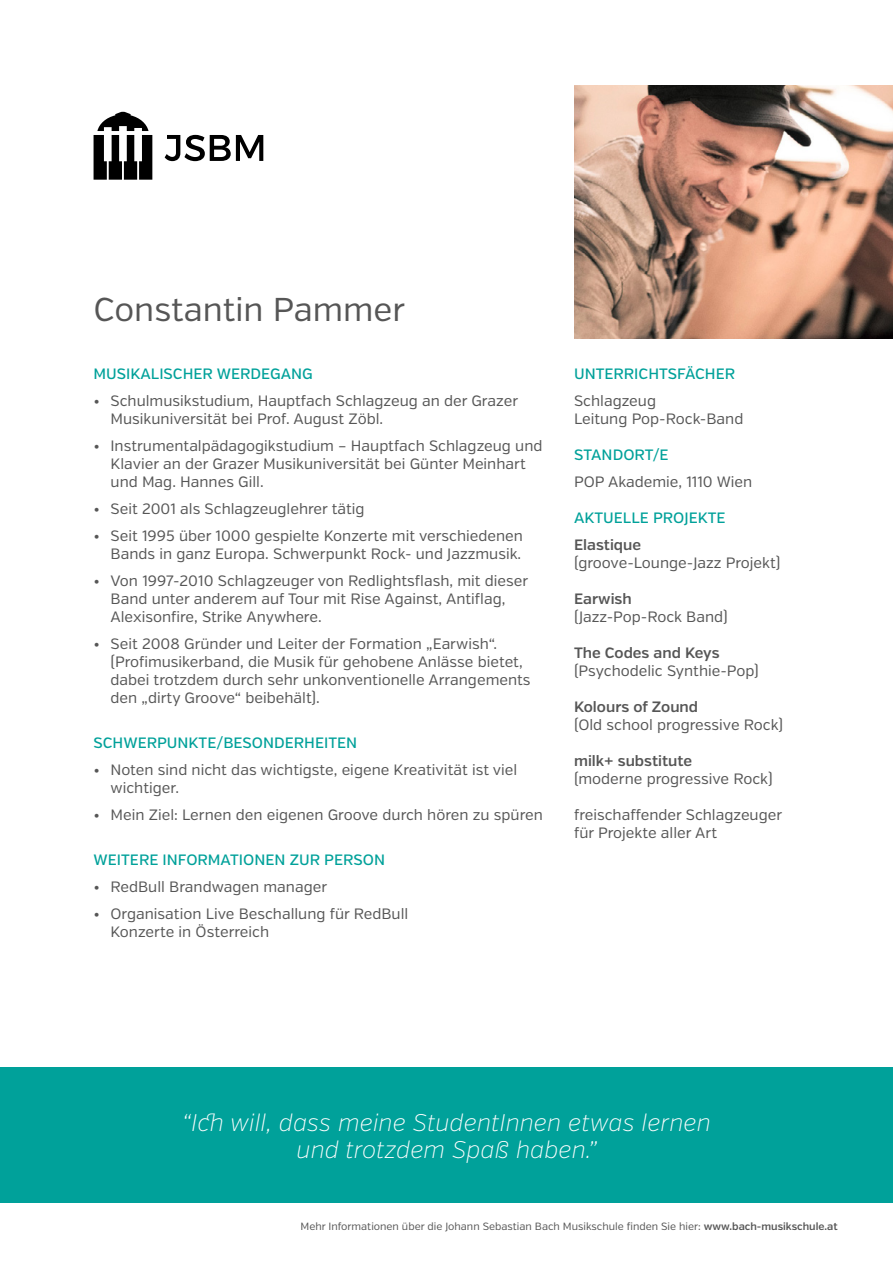
<style>
.page{position:relative;width:893px;height:1263px;background:#fff}
.page>*{position:absolute;margin:0;border:0;box-sizing:border-box;transform-origin:0 0}
.Name{font:33px "Verb";color:#565656}
.Satz_gross{font:italic 200 24px "Verb";color:#fff}
.Text{font:15px/18px "Verb";color:#565656}
.Headline{font:500 15px "Verb";color:#00a19a}
.Text-2{font:600 15px "Verb";color:#565656}
.t1{font:10.5px "Verb";color:#565656}
.s1{font-weight:600}
</style>
<div class="page">
<svg style="left:165px;top:135px;width:98px;height:26px"></svg>
<svg style="left:94px;top:112px;width:58px;height:68px"></svg>
<div style="left:0;top:1068px;width:893px;height:135px;background:#00a19a"></div>
<img style="left:574px;top:85px;width:319px;height:254px">
<p class="Name" style="left:94px;top:289px;width:313px">Constantin Pammer</p>
<p class="Headline" style="left:94px;top:365px;width:221px">MUSIKALISCHER WERDEGANG</p>
<p class="Text" style="left:111px;top:392px;width:409px;text-indent:-17px">• Schulmusikstudium, Hauptfach Schlagzeug an der Grazer<br>Musikuniversität bei Prof. August Zöbl.</p>
<p class="Text" style="left:111px;top:437px;width:433px;text-indent:-17px">• Instrumentalpädagogikstudium – Hauptfach Schlagzeug und<br>Klavier an der Grazer Musikuniversität bei Günter Meinhart und Mag. Hannes Gill.</p>
<p class="Text" style="left:94px;top:500px;width:273px">• Seit 2001 als Schlagzeuglehrer tätig</p>
<p class="Text" style="left:94px;top:527px;width:431px;text-align:right">• Seit 1995 über 1000 gespielte Konzerte mit verschiedenen<br>Bands in ganz Europa. Schwerpunkt Rock- und Jazzmusik.</p>
<p class="Text" style="left:111px;top:572px;width:419px;text-indent:-17px">• Von 1997-2010 Schlagzeuger von Redlightsflash, mit dieser<br>Band unter anderem auf Tour mit Rise Against, Antiflag,<br>Alexisonfire, Strike Anywhere.</p>
<p class="Text" style="left:111px;top:635px;width:421px;text-indent:-17px">• Seit 2008 Gründer und Leiter der Formation „Earwish“. (Profimusikerband, die Musik für gehobene Anlässe bietet, dabei trotzdem durch sehr unkonventionelle Arrangements den „dirty Groove“ beibehält).</p>
<p class="Headline" style="left:94px;top:734px;width:265px">SCHWERPUNKTE/BESONDERHEITEN</p>
<p class="Text" style="left:111px;top:761px;width:408px;text-indent:-17px">• Noten sind nicht das wichtigste, eigene Kreativität ist viel wichtiger.</p>
<p class="Text" style="left:94px;top:806px;width:451px">• Mein Ziel: Lernen den eigenen Groove durch hören zu spüren</p>
<p class="Headline" style="left:94px;top:851px;width:293px">WEITERE INFORMATIONEN ZUR PERSON</p>
<p class="Text" style="left:94px;top:878px;width:235px">• RedBull Brandwagen manager</p>
<p class="Text" style="left:111px;top:905px;width:299px;text-indent:-17px">• Organisation Live Beschallung für RedBull<br>Konzerte in Österreich</p>
<p class="Headline" style="left:574px;top:365px;width:163px">UNTERRICHTSFÄCHER</p>
<p class="Text" style="left:574px;top:392px;width:83px">Schlagzeug</p>
<p class="Text" style="left:574px;top:410px;width:171px">Leitung Pop-Rock-Band</p>
<p class="Headline" style="left:574px;top:446px;width:96px">STANDORT/E</p>
<p class="Text" style="left:574px;top:473px;width:180px">POP Akademie, 1110 Wien</p>
<p class="Headline" style="left:574px;top:509px;width:153px">AKTUELLE PROJEKTE</p>
<p class="Text-2" style="left:574px;top:536px;width:69px">Elastique</p>
<p class="Text" style="left:574px;top:554px;width:208px">(groove-Lounge-Jazz Projekt)</p>
<p class="Text-2" style="left:574px;top:590px;width:59px">Earwish</p>
<p class="Text" style="left:574px;top:608px;width:155px">(Jazz-Pop-Rock Band)</p>
<p class="Text-2" style="left:574px;top:644px;width:147px">The Codes and Keys</p>
<p class="Text" style="left:574px;top:662px;width:186px">(Psychodelic Synthie-Pop)</p>
<p class="Text-2" style="left:574px;top:698px;width:126px">Kolours of Zound</p>
<p class="Text" style="left:574px;top:716px;width:211px">(Old school progressive Rock)</p>
<p class="Text-2" style="left:574px;top:752px;width:120px">milk+ substitute</p>
<p class="Text" style="left:574px;top:770px;width:200px">(moderne progressive Rock)</p>
<p class="Text" style="left:574px;top:806px;width:210px">freischaffender Schlagzeuger</p>
<p class="Text" style="left:574px;top:824px;width:145px">für Projekte aller Art</p>
<p class="Satz_gross" style="left:182px;top:1108px;width:530px">“Ich will, dass meine StudentInnen etwas lernen</p>
<p class="Satz_gross" style="left:296px;top:1135px;width:302px">und trotzdem Spaß haben.”</p>
<p class="t1" style="left:301px;top:1220px;width:539px">Mehr Informationen über die Johann Sebastian Bach Musikschule finden Sie hier: <span class="s1">www.bach-musikschule.at</span></p>
</div>
